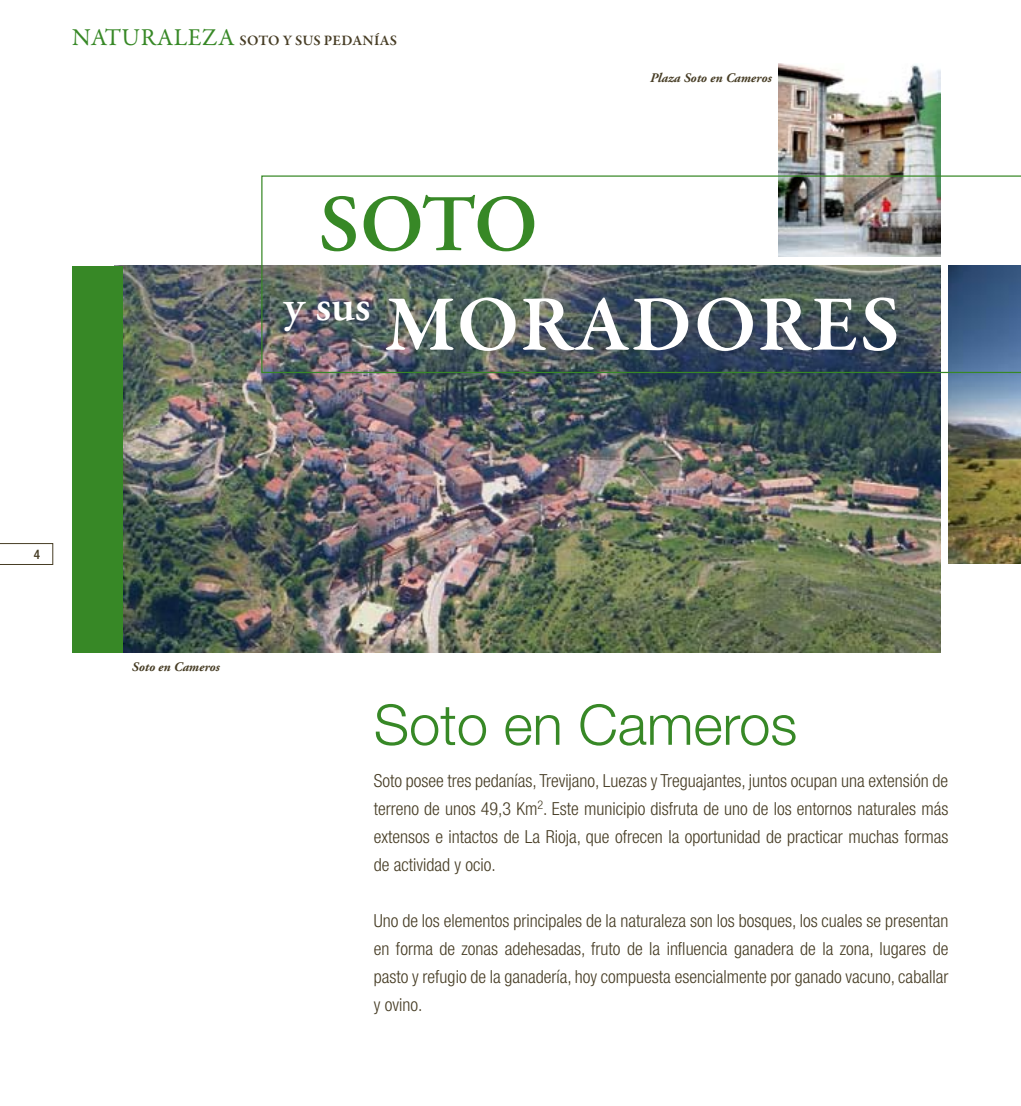
<style>
.page{position:relative;width:1021px;height:1106px;background:#fff}
.page>*{position:absolute;margin:0;border:0;box-sizing:border-box;transform-origin:0 0}
.t1{font:600 80px "Garamond Premr Pro";letter-spacing:.02em;color:#fff}
.t2{font:600 80px "Adobe Garamond Pro";color:#378826}
.t3{font:300 56px "Helvetica Neue";color:#378826}
.t4{font:300 condensed 18px/28px "Helvetica Neue";color:#473d25;text-align:justify}
.t5{font:600 14.6px "Garamond Premr Pro";letter-spacing:.01em;color:#473d25}
.t6{font:italic 700 13px "Adobe Garamond Pro";color:#473d25}
.t7{font:500 condensed 13px "Helvetica Neue";color:#473d25}
.s1{font-weight:400;font-size:24.4px;color:#378826}
</style>
<div class="page">
<img style="left:778px;top:63px;width:162px;height:112px">
<img style="left:123px;top:266px;width:817px;height:387px">
<svg style="left:0;top:543px;width:53px;height:22px"></svg>
<div style="left:72px;top:266px;width:51px;height:387px;background:#378826"></div>
<img style="left:948px;top:373px;width:72px;height:190px">
<img style="left:261px;top:175px;width:759px;height:198px">
<p class="t5" style="left:72px;top:31px;width:326px"><span class="s1">NATURALEZA</span> SOTO Y SUS PEDANÍAS</p>
<h1 class="t2" style="left:229px;top:179px;width:310px">S OTO</h1>
<p class="t6" style="left:650px;top:70px;width:123px">Plaza Soto en Cameros</p>
<h1 class="t1" style="left:284px;top:276px;width:611px"><sup>y</sup> <sup>sus</sup> MORADORES</h1>
<p class="t7" style="left:34px;top:546px;width:8px">4</p>
<p class="t6" style="left:132px;top:659px;width:89px">Soto en Cameros</p>
<h2 class="t3" style="left:374px;top:690px;width:425px">Soto en Cameros</h2>
<p class="t4" style="left:374px;top:766px;width:576px">Soto posee tres pedanías, Trevijano, Luezas y Treguajantes, juntos ocupan una extensión de terreno de unos 49,3 Km<sup>2</sup>. Este municipio disfruta de uno de los entornos naturales más extensos e intactos de La Rioja, que ofrecen la oportunidad de practicar muchas formas de actividad y ocio.</p>
<p class="t4" style="left:374px;top:906px;width:576px">Uno de los elementos principales de la naturaleza son los bosques, los cuales se presentan en forma de zonas adehesadas, fruto de la influencia ganadera de la zona, lugares de pasto y refugio de la ganadería, hoy compuesta esencialmente por ganado vacuno, caballar y ovino.</p>
</div>
